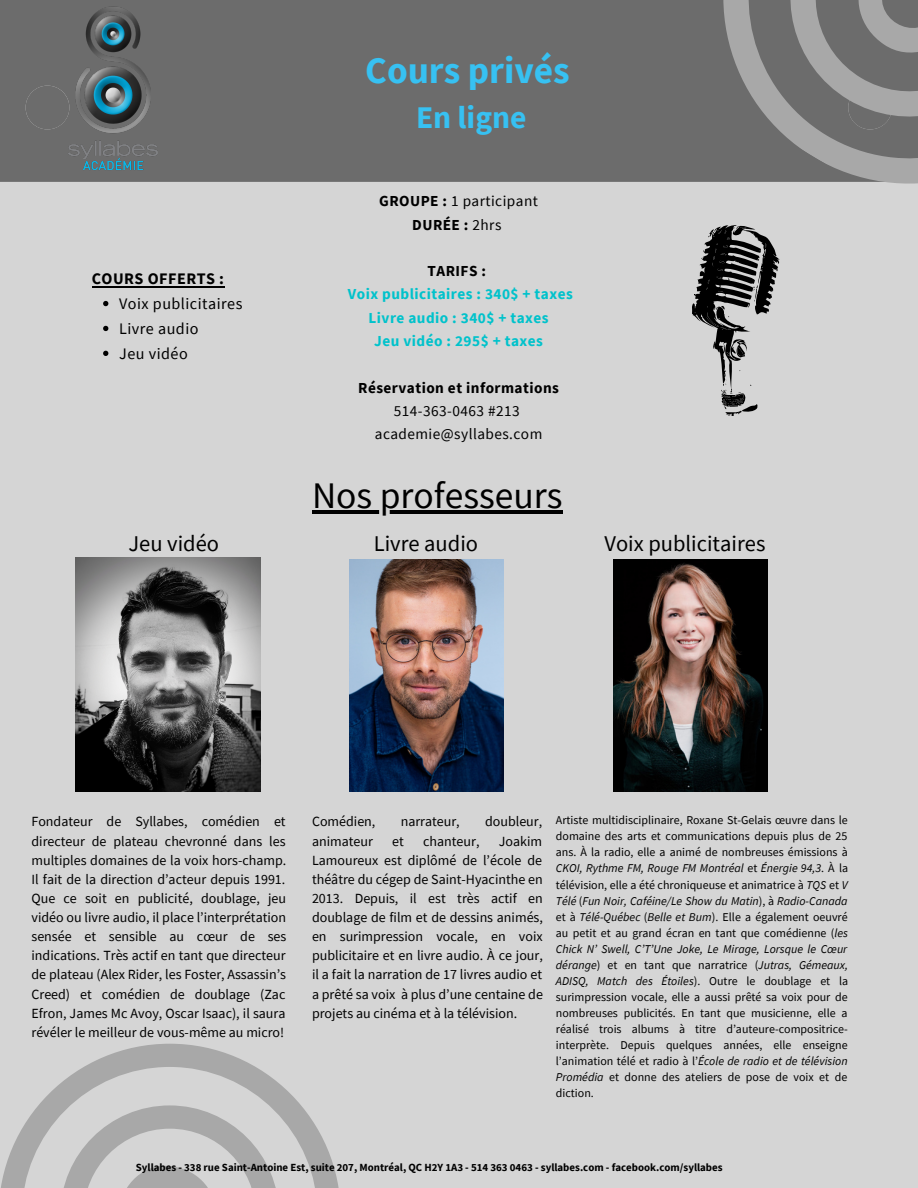
<style>
.page{position:relative;width:918px;height:1188px;background:#d5d5d5}
.page>*{position:absolute;margin:0;border:0;box-sizing:border-box;transform-origin:0 0}
.t1{font:37.5px "Source Sans Pro";color:#000}
.t2{font:700 37.35px "Source Sans Pro";color:#37c1f2}
.t3{font:700 31.5px "Source Sans Pro";color:#37c1f2}
.t4{font:22.5px "Source Sans Pro";color:#000}
.t5{font:16.05px "Source Sans Pro";letter-spacing:.03em;color:#000}
.t6{font:700 16.05px "Source Sans Pro";letter-spacing:.03em;color:#000}
.t7{font:700 15.3px "Source Sans Pro";letter-spacing:.03em;color:#00c2cb}
.t8{font:15.3px "Source Sans Pro";letter-spacing:.03em;color:#000}
.t9{font:700 15.3px "Source Sans Pro";letter-spacing:.03em;color:#000}
.t10{font:13.95px/19.2px "Source Sans Pro";color:#000;text-align:justify}
.t11{font:12px/16px "Source Sans Pro";color:#000;text-align:justify}
.t12{font:700 10.95px "Source Sans Pro";color:#000}
.s1{font-weight:700}
.s2{font-weight:400}
.s3{font-style:italic}
</style>
<div class="page">
<svg style="left:1px;top:1044px;width:338px;height:144px"></svg>
<svg style="left:60px;top:1105px;width:219px;height:83px"></svg>
<div style="left:0;top:0;width:654px;height:182px;background:#6c6c6c"></div>
<div style="left:26px;top:86px;width:43px;height:43px;background:#666;border-radius:50%"></div>
<img style="left:40px;top:0;width:146px;height:182px">
<svg style="left:654px;top:0;width:264px;height:184px;background:#767676"></svg>
<svg style="left:746px;top:0;width:172px;height:161px;background:#828282"></svg>
<img style="left:350px;top:560px;width:154px;height:231px">
<img style="left:614px;top:560px;width:154px;height:231px">
<img style="left:76px;top:557px;width:184px;height:234px">
<svg style="left:692px;top:225px;width:88px;height:191px"></svg>
<svg style="left:103px;top:301px;width:5px;height:5px"></svg>
<svg style="left:103px;top:326px;width:5px;height:5px"></svg>
<svg style="left:103px;top:351px;width:5px;height:5px"></svg>
<hr style="left:92px;top:286px;width:133px;height:1px;background:#000">
<hr style="left:312px;top:510px;width:251px;height:3px;background:#000">
<p class="t6" style="left:92px;top:269px;width:134px">COURS OFFERTS :</p>
<p class="t5" style="left:119px;top:293px;width:125px">Voix publicitaires</p>
<p class="t5" style="left:119px;top:318px;width:81px">Livre audio</p>
<p class="t5" style="left:119px;top:343px;width:70px">Jeu vidéo</p>
<p class="t2" style="left:365px;top:46px;width:206px">Cours privés</p>
<p class="t3" style="left:416px;top:97px;width:112px">En ligne</p>
<p class="t8" style="left:379px;top:191px;width:160px"><span class="s1">GROUPE :</span> 1 participant</p>
<p class="t9" style="left:412px;top:214px;width:91px">DURÉE : <span class="s2">2hrs</span></p>
<p class="t9" style="left:428px;top:261px;width:60px">TARIFS :</p>
<p class="t7" style="left:348px;top:284px;width:227px">Voix publicitaires : 340$ + taxes</p>
<p class="t7" style="left:369px;top:308px;width:182px">Livre audio : 340$ + taxes</p>
<p class="t7" style="left:374px;top:331px;width:170px">Jeu vidéo : 295$ + taxes</p>
<p class="t9" style="left:358px;top:378px;width:202px">Réservation et informations</p>
<p class="t8" style="left:394px;top:401px;width:128px">514-363-0463 #213</p>
<p class="t8" style="left:375px;top:424px;width:169px">academie@syllabes.com</p>
<p class="t1" style="left:312px;top:471px;width:252px">Nos professeurs</p>
<p class="t4" style="left:128px;top:529px;width:92px">Jeu vidéo</p>
<p class="t4" style="left:374px;top:529px;width:106px">Livre audio</p>
<p class="t4" style="left:604px;top:529px;width:162px">Voix publicitaires</p>
<p class="t10" style="left:32px;top:812px;width:256px">Fondateur de Syllabes, comédien et directeur de plateau chevronné dans les multiples domaines de la voix hors-champ.<br>Il fait de la direction d’acteur depuis 1991.<br>Que ce soit en publicité, doublage, jeu vidéo ou livre audio, il place l’interprétation sensée et sensible au cœur de ses indications. Très actif en tant que directeur de plateau (Alex Rider, les Foster, Assassin’s Creed) et comédien de doublage (Zac Efron, James Mc Avoy, Oscar Isaac), il saura révéler le meilleur de vous-même au micro!</p>
<p class="t10" style="left:312px;top:812px;width:65px">Comédien,</p>
<p class="t10" style="left:401px;top:812px;width:61px">narrateur,</p>
<p class="t10" style="left:485px;top:812px;width:59px">doubleur,</p>
<p class="t10" style="left:312px;top:831px;width:62px">animateur</p>
<p class="t10" style="left:392px;top:831px;width:13px">et</p>
<p class="t10" style="left:423px;top:831px;width:58px">chanteur,</p>
<p class="t10" style="left:312px;top:831px;width:232px;text-indent:187px">Joakim Lamoureux est diplômé de l’école de théâtre du cégep de Saint-Hyacinthe en 2013. Depuis, il est très actif en doublage de film et de dessins animés, en surimpression vocale, en voix publicitaire et en livre audio. À ce jour, il a fait la narration de 17 livres audio et a prêté sa voix à plus d’une centaine de projets au cinéma et à la télévision.</p>
<p class="t11" style="left:556px;top:812px;width:294px">Artiste multidisciplinaire, Roxane St-Gelais œuvre dans le domaine des arts et communications depuis plus de 25 ans. À la radio, elle a animé de nombreuses émissions à <span class="s3">CKOI, Rythme FM, Rouge FM Montréal</span> et <span class="s3">Énergie 94,3</span>. À la télévision, elle a été chroniqueuse et animatrice à <span class="s3">TQS</span> et <span class="s3">V Télé</span> (<span class="s3">Fun Noir, Caféine/Le Show du Matin</span>), à <span class="s3">Radio-Canada </span>et à <span class="s3">Télé-Québec</span> (<span class="s3">Belle et Bum</span>). Elle a également oeuvré au petit et au grand écran en tant que comédienne (<span class="s3">les Chick N’ Swell, C’T’Une Joke, Le Mirage, Lorsque le Cœur dérange</span>) et en tant que narratrice (<span class="s3">Jutras, Gémeaux, ADISQ, Match des Étoiles</span>). Outre le doublage et la surimpression vocale, elle a aussi prêté sa voix pour de nombreuses publicités. En tant que musicienne, elle a réalisé trois albums à titre d’auteure-compositrice&shy;interprète. Depuis quelques années, elle enseigne l’animation télé et radio à l’<span class="s3">École de radio et de télévision Promédia</span> et donne des ateliers de pose de voix et de diction.</p>
<p class="t12" style="left:136px;top:1161px;width:588px">Syllabes - 338 rue Saint-Antoine Est, suite 207, Montréal, QC H2Y 1A3 - 514 363 0463 - syllabes.com - facebook.com/syllabes</p>
</div>
